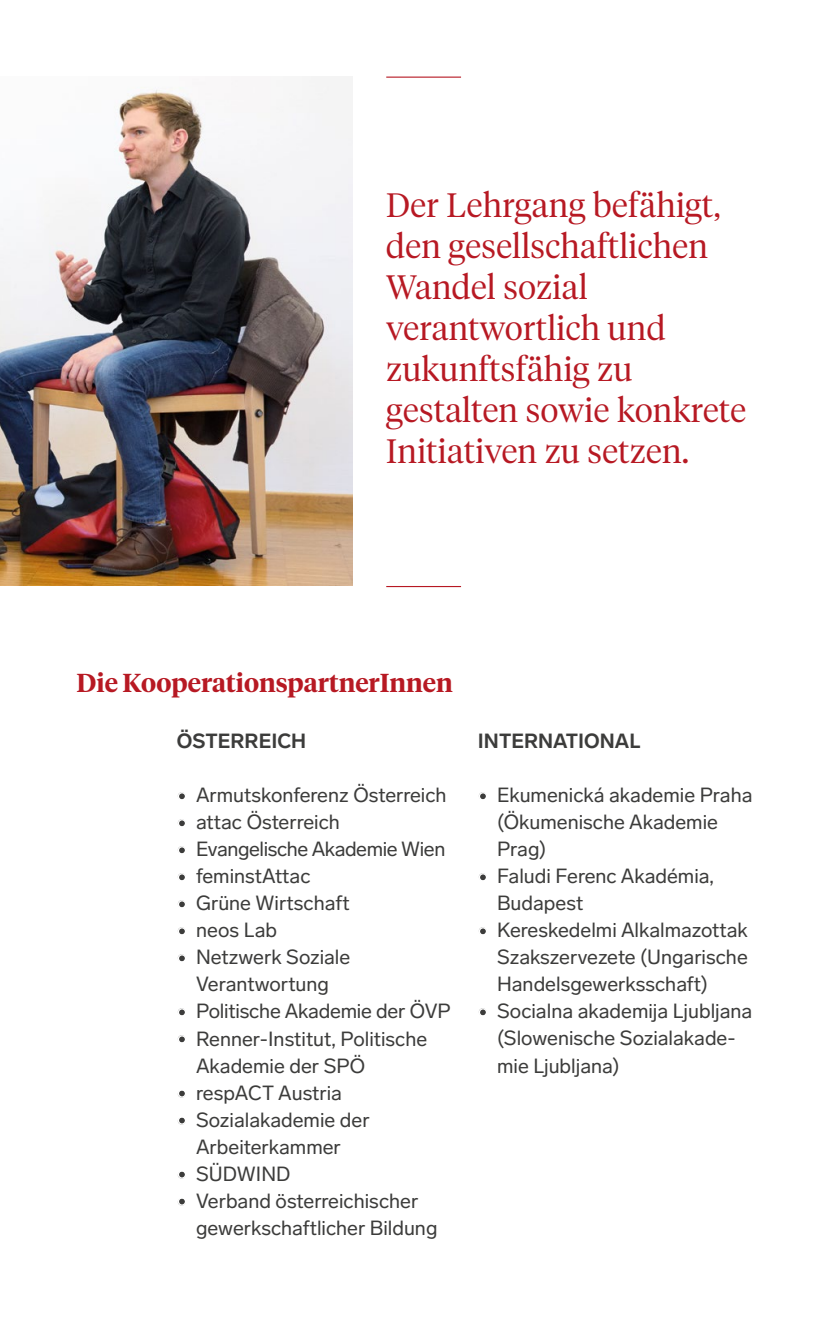
<style>
.page{position:relative;width:830px;height:1340px;background:#fff}
.page>*{position:absolute;margin:0;border:0;box-sizing:border-box;transform-origin:0 0}
.t1{font:300 33.75px/40.9px "Tiempos Headline";letter-spacing:.01em;color:#b71923}
.t2{font:600 25.88px "Tiempos Headline";color:#b71923}
.t3{font:20.25px/27px "Lab Grotesque";color:#3c3c3b}
.t4{font:20.25px "Lab Grotesque";letter-spacing:-.02em;color:#3c3c3b}
.t5{font:700 20.25px "Lab Grotesque";color:#3c3c3b}
</style>
<div class="page">
<div style="left:178px;top:792px;width:8px;height:8px;border:1px solid #fff;border-radius:50%"></div>
<div style="left:178px;top:819px;width:8px;height:8px;border:1px solid #fff;border-radius:50%"></div>
<div style="left:178px;top:846px;width:8px;height:8px;border:1px solid #fff;border-radius:50%"></div>
<div style="left:178px;top:873px;width:8px;height:8px;border:1px solid #fff;border-radius:50%"></div>
<div style="left:178px;top:900px;width:8px;height:8px;border:1px solid #fff;border-radius:50%"></div>
<div style="left:178px;top:927px;width:8px;height:8px;border:1px solid #fff;border-radius:50%"></div>
<div style="left:178px;top:954px;width:8px;height:8px;border:1px solid #fff;border-radius:50%"></div>
<div style="left:178px;top:1008px;width:8px;height:8px;border:1px solid #fff;border-radius:50%"></div>
<div style="left:178px;top:1035px;width:8px;height:8px;border:1px solid #fff;border-radius:50%"></div>
<div style="left:178px;top:1089px;width:8px;height:8px;border:1px solid #fff;border-radius:50%"></div>
<div style="left:178px;top:1116px;width:8px;height:8px;border:1px solid #fff;border-radius:50%"></div>
<div style="left:178px;top:1170px;width:8px;height:8px;border:1px solid #fff;border-radius:50%"></div>
<div style="left:178px;top:1197px;width:8px;height:8px;border:1px solid #fff;border-radius:50%"></div>
<div style="left:478px;top:792px;width:9px;height:8px;border:1px solid #fff;border-radius:50%"></div>
<div style="left:478px;top:873px;width:9px;height:8px;border:1px solid #fff;border-radius:50%"></div>
<div style="left:478px;top:927px;width:9px;height:8px;border:1px solid #fff;border-radius:50%"></div>
<div style="left:478px;top:1008px;width:9px;height:8px;border:1px solid #fff;border-radius:50%"></div>
<hr style="left:386px;top:77px;width:75px;height:1px;background:#b71923">
<hr style="left:386px;top:586px;width:75px;height:1px;background:#b71923">
<img style="left:0;top:77px;width:352px;height:509px">
<h1 class="t1" style="left:386px;top:183px;width:361px">Der Lehrgang befähigt, den gesellschaftlichen<br>Wandel sozial verantwortlich und zukunftsfähig zu gestalten sowie konkrete<br>Initiativen zu setzen.</h1>
<p class="t2" style="left:77px;top:665px;width:377px">Die KooperationspartnerInnen</p>
<p class="t5" style="left:177px;top:729px;width:131px">ÖSTERREICH</p>
<p class="t3" style="left:177px;top:782px;width:271px">• Armutskonferenz Österreich</p>
<p class="t3" style="left:177px;top:809px;width:164px">• attac Österreich</p>
<p class="t4" style="left:177px;top:837px;width:270px">• Evangelische Akademie Wien</p>
<p class="t3" style="left:177px;top:863px;width:135px">• feminstAttac</p>
<p class="t3" style="left:177px;top:890px;width:174px">• Grüne Wirtschaft</p>
<p class="t3" style="left:177px;top:917px;width:102px">• neos Lab</p>
<p class="t3" style="left:177px;top:944px;width:175px;text-align:center">• Netzwerk Soziale<br>Verantwortung</p>
<p class="t3" style="left:177px;top:998px;width:275px">• Politische Akademie der ÖVP</p>
<p class="t3" style="left:196px;top:1025px;width:232px;text-indent:-19px">• Renner-Institut, Politische<br>Akademie der SPÖ</p>
<p class="t3" style="left:177px;top:1079px;width:166px">• respACT Austria</p>
<p class="t3" style="left:177px;top:1106px;width:194px;text-align:center">• Sozialakademie der<br>Arbeiterkammer</p>
<p class="t3" style="left:177px;top:1160px;width:115px">• SÜDWIND</p>
<p class="t3" style="left:196px;top:1187px;width:243px;text-indent:-19px">• Verband österreichischer gewerkschaftlicher Bildung</p>
<p class="t5" style="left:477px;top:729px;width:164px">INTERNATIONAL</p>
<p class="t3" style="left:497px;top:782px;width:257px;text-indent:-19px">• Ekumenická akademie Praha (Ökumenische Akademie<br>Prag)</p>
<p class="t3" style="left:497px;top:863px;width:218px;text-indent:-19px">• Faludi Ferenc Akadémia,<br>Budapest</p>
<p class="t3" style="left:497px;top:917px;width:252px;text-align:justify;text-indent:-19px">• Kereskedelmi Alkalmazottak Szakszervezete (Ungarische Handelsgewerksschaft)</p>
<p class="t3" style="left:497px;top:998px;width:257px;text-indent:-19px">• Socialna akademija Ljubljana (Slowenische Sozialakade&shy;mie Ljubljana)</p>
</div>
